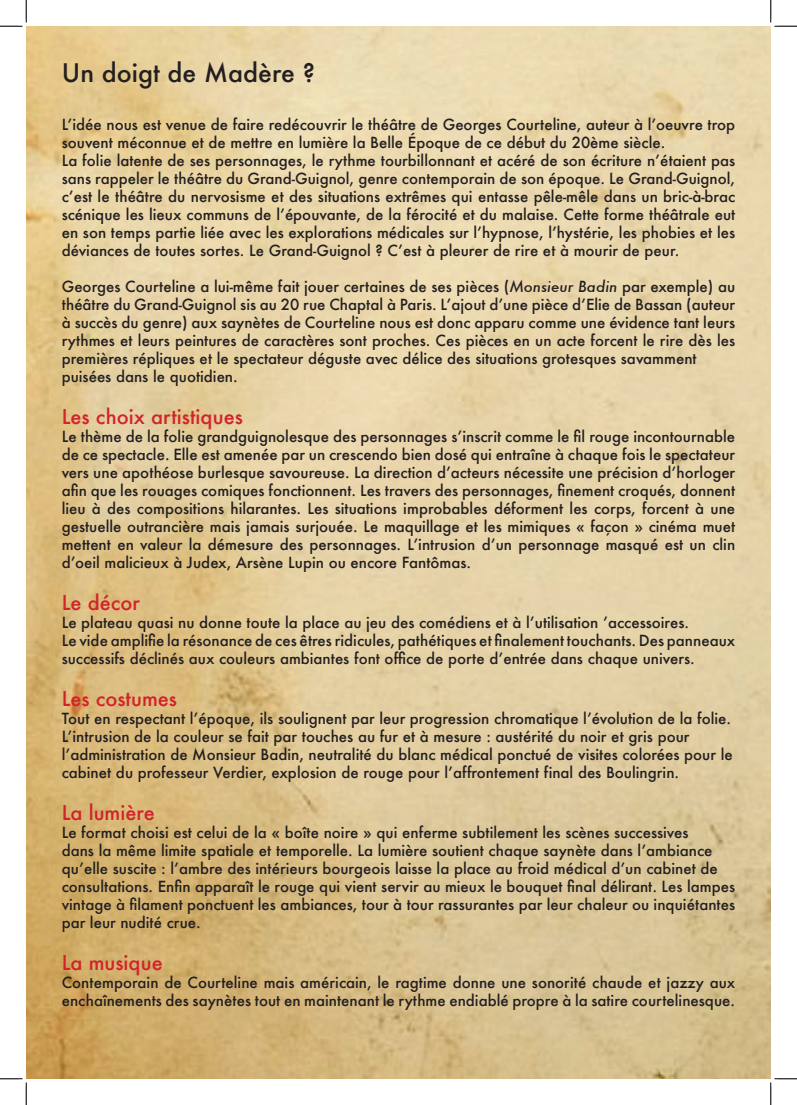
<style>
.page{position:relative;width:797px;height:1105px;background:#fff}
.page>*{position:absolute;margin:0;border:0;box-sizing:border-box;transform-origin:0 0}
.t1{font:500 25px "Futura";color:#231f20}
.t2{font:500 20px "Futura";color:#d1232a}
.t3{font:500 15px/18px "Futura";color:#231f20}
.s1{font-style:italic}
</style>
<div class="page">
<img style="left:26px;top:26px;width:744px;height:1053px">
<svg style="left:0;top:0;width:27px;height:27px"></svg>
<svg style="left:0;top:1078px;width:27px;height:27px"></svg>
<svg style="left:770px;top:0;width:27px;height:27px"></svg>
<svg style="left:770px;top:1078px;width:27px;height:27px"></svg>
<h1 class="t1" style="left:62px;top:56px;width:255px">Un doigt de Madère ?</h1>
<p class="t3" style="left:62px;top:116px;width:675px">L’idée nous est venue de faire redécouvrir le théâtre de Georges Courteline, auteur à l’oeuvre trop souvent méconnue et de mettre en lumière la Belle Époque de ce début du 20ème siècle.<br>La folie latente de ses personnages, le rythme tourbillonnant et acéré de son écriture n’étaient pas sans rappeler le théâtre du Grand-Guignol, genre contemporain de son époque. Le Grand-Guignol, c’est le théâtre du nervosisme et des situations extrêmes qui entasse pêle-mêle dans un bric-à-brac scénique les lieux communs de l’épouvante, de la férocité et du malaise. Cette forme théâtrale eut en son temps partie liée avec les explorations médicales sur l’hypnose, l’hystérie, les phobies et les déviances de toutes sortes. Le Grand-Guignol ? C’est à pleurer de rire et à mourir de peur.</p>
<p class="t3" style="left:62px;top:278px;width:675px">Georges Courteline a lui-même fait jouer certaines de ses pièces (<span class="s1">Monsieur Badin</span> par exemple) au théâtre du Grand-Guignol sis au 20 rue Chaptal à Paris. L’ajout d’une pièce d’Elie de Bassan (auteur à succès du genre) aux saynètes de Courteline nous est donc apparu comme une évidence tant leurs rythmes et leurs peintures de caractères sont proches. Ces pièces en un acte forcent le rire dès les premières répliques et le spectateur déguste avec délice des situations grotesques savamment puisées dans le quotidien.</p>
<h2 class="t2" style="left:62px;top:403px;width:183px">Les choix artistiques</h2>
<p class="t3" style="left:62px;top:428px;width:675px;text-align:justify">Le thème de la folie grandguignolesque des personnages s’inscrit comme le fil rouge incontournable de ce spectacle. Elle est amenée par un crescendo bien dosé qui entraîne à chaque fois le spectateur vers une apothéose burlesque savoureuse. La direction d’acteurs nécessite une précision d’horloger afin que les rouages comiques fonctionnent. Les travers des personnages, finement croqués, donnent lieu à des compositions hilarantes. Les situations improbables déforment les corps, forcent à une gestuelle outrancière mais jamais surjouée. Le maquillage et les mimiques « façon » cinéma muet mettent en valeur la démesure des personnages. L’intrusion d’un personnage masqué est un clin d’oeil malicieux à Judex, Arsène Lupin ou encore Fantômas.</p>
<h2 class="t2" style="left:62px;top:589px;width:80px">Le décor</h2>
<p class="t3" style="left:62px;top:614px;width:675px">Le plateau quasi nu donne toute la place au jeu des comédiens et à l’utilisation ’accessoires.<br>Le vide amplifie la résonance de ces êtres ridicules, pathétiques et finalement touchants. Des panneaux successifs déclinés aux couleurs ambiantes font office de porte d’entrée dans chaque univers.</p>
<h2 class="t2" style="left:62px;top:685px;width:117px">Les costumes</h2>
<p class="t3" style="left:62px;top:710px;width:672px">Tout en respectant l’époque, ils soulignent par leur progression chromatique l’évolution de la folie.<br>L’intrusion de la couleur se fait par touches au fur et à mesure : austérité du noir et gris pour l’administration de Monsieur Badin, neutralité du blanc médical ponctué de visites colorées pour le cabinet du professeur Verdier, explosion de rouge pour l’affrontement final des Boulingrin.</p>
<h2 class="t2" style="left:62px;top:799px;width:95px">La lumière</h2>
<p class="t3" style="left:62px;top:824px;width:675px">Le format choisi est celui de la « boîte noire » qui enferme subtilement les scènes successives<br>dans la même limite spatiale et temporelle. La lumière soutient chaque saynète dans l’ambiance qu’elle suscite : l’ambre des intérieurs bourgeois laisse la place au froid médical d’un cabinet de consultations. Enfin apparaît le rouge qui vient servir au mieux le bouquet final délirant. Les lampes vintage à filament ponctuent les ambiances, tour à tour rassurantes par leur chaleur ou inquiétantes par leur nudité crue.</p>
<h2 class="t2" style="left:62px;top:949px;width:103px">La musique</h2>
<p class="t3" style="left:62px;top:974px;width:675px">Contemporain de Courteline mais américain, le ragtime donne une sonorité chaude et jazzy aux enchaînements des saynètes tout en maintenant le rythme endiablé propre à la satire courtelinesque.</p>
</div>
